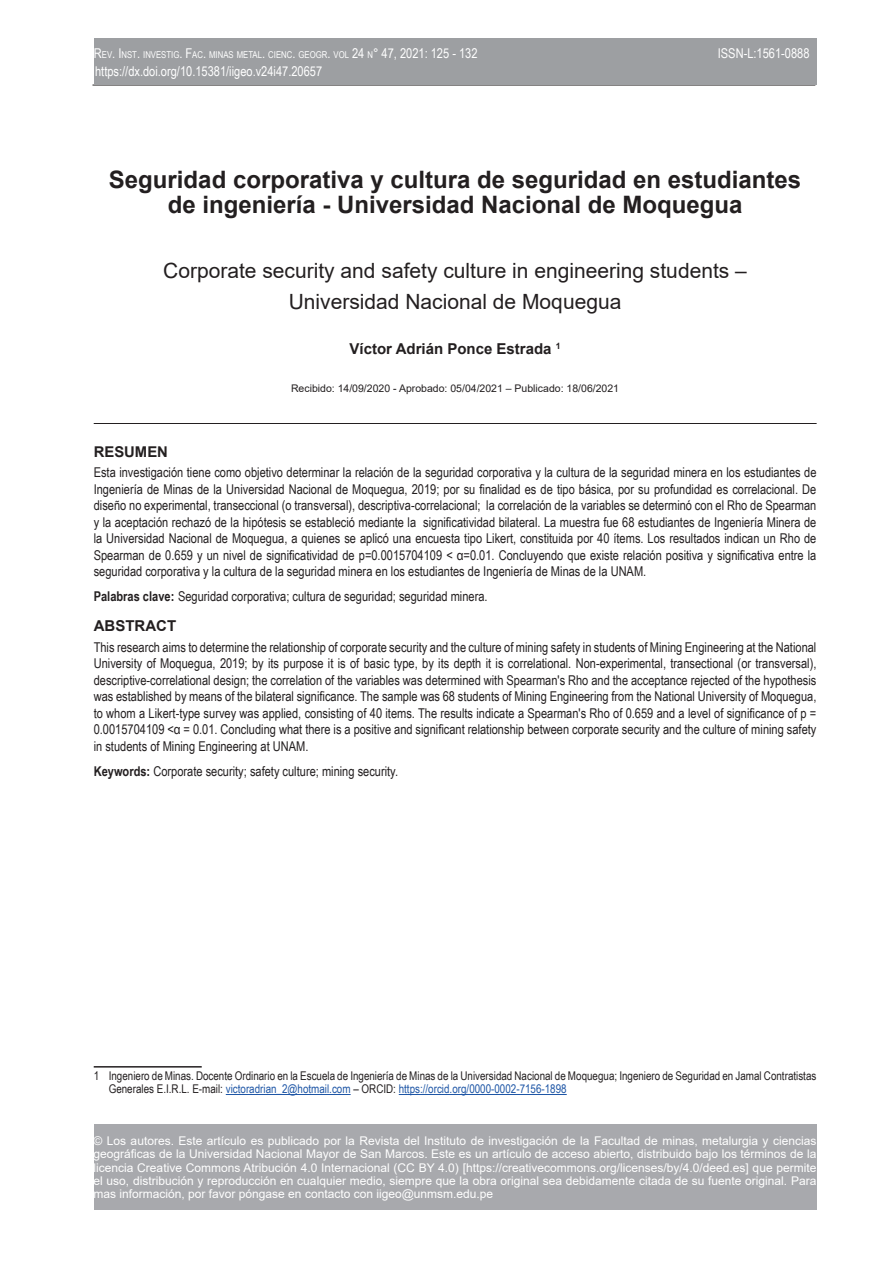
<style>
.page{position:relative;width:893px;height:1263px;background:#fff}
.page>*{position:absolute;margin:0;border:0;box-sizing:border-box;transform-origin:0 0}
.t1{font:700 24px/25.5px "Arial";color:#231f20;text-align:center}
.t2{font:21px/31px "Arial";color:#231f20;text-align:center}
.t3{font:700 15px "Arial";color:#231f20}
.t4{font:700 14.85px "Arial";color:#231f20}
.t5{font:13.5px/16.5px "Arial Narrow";color:#231f20;text-align:justify}
.t6{font:13.5px "Arial Narrow";color:#fff}
.t7{font:13.5px "Arial Narrow";color:#fff}
.t8{font:12px/13.2px "Arial";color:#fff;text-align:justify}
.t9{font:12px/13.2px "Arial Narrow";color:#231f20}
.t10{font:10.5px "Arial";color:#231f20}
.t11{font:9.45px "Arial Narrow";color:#fff}
.s1{font-size:13.5px}
.s2{font-weight:700}
.s3{color:#1e56a6}
</style>
<div class="page">
<div style="left:94px;top:1125px;width:722px;height:85px;background:#a8a9ad"></div>
<hr style="left:92px;top:85px;width:723px;height:1px;background:#231f20">
<div style="left:94px;top:38px;width:723px;height:47px;background:#9d9fa2"></div>
<hr style="left:94px;top:423px;width:723px;height:1px;background:#231f20">
<hr style="left:94px;top:1066px;width:108px;height:1px;background:#231f20">
<hr style="left:226px;top:1094px;width:125px;height:1px;background:#1e56a6">
<hr style="left:399px;top:1094px;width:168px;height:1px;background:#1e56a6">
<p class="t11" style="left:94px;top:48px;width:385px"><span class="s1">R</span>EV<span class="s1">. I</span>NST<span class="s1">.</span> INVESTIG<span class="s1">. F</span>AC<span class="s1">.</span> MINAS METAL<span class="s1">.</span> CIENC<span class="s1">.</span> GEOGR<span class="s1">.</span> VOL <span class="s1">24</span> N<span class="s1">° 47, 2021: 125 - 132</span></p>
<p class="t7" style="left:718px;top:44px;width:93px">ISSN-L:1561-0888</p>
<p class="t6" style="left:95px;top:61px;width:229px">https://dx.doi.org/10.15381/iigeo.v24i47.20657</p>
<h1 class="t1" style="left:109px;top:167px;width:694px">Seguridad corporativa y cultura de seguridad en estudiantes de ingeniería - Universidad Nacional de Moquegua</h1>
<h2 class="t2" style="left:163px;top:255px;width:585px">Corporate security and safety culture in engineering students –<br>Universidad Nacional de Moquegua</h2>
<p class="t3" style="left:350px;top:338px;width:213px">Víctor Adrián Ponce Estrada <sup>1</sup></p>
<p class="t10" style="left:291px;top:381px;width:330px">Recibido: 14/09/2020 - Aprobado: 05/04/2021 – Publicado: 18/06/2021</p>
<p class="t4" style="left:94px;top:441px;width:76px">RESUMEN</p>
<p class="t5" style="left:94px;top:464px;width:724px">Esta investigación tiene como objetivo determinar la relación de la seguridad corporativa y la cultura de la seguridad minera en los estudiantes de Ingeniería de Minas de la Universidad Nacional de Moquegua, 2019; por su finalidad es de tipo básica, por su profundidad es correlacional. De diseño no experimental, transeccional (o transversal), descriptiva-correlacional; la correlación de la variables se determinó con el Rho de Spearman y la aceptación rechazó de la hipótesis se estableció mediante la significatividad bilateral. La muestra fue 68 estudiantes de Ingeniería Minera de la Universidad Nacional de Moquegua, a quienes se aplicó una encuesta tipo Likert, constituida por 40 ítems. Los resultados indican un Rho de Spearman de 0.659 y un nivel de significatividad de p=0.0015704109 &lt; α=0.01. Concluyendo que existe relación positiva y significativa entre la seguridad corporativa y la cultura de la seguridad minera en los estudiantes de Ingeniería de Minas de la UNAM.</p>
<p class="t5" style="left:94px;top:588px;width:395px"><span class="s2">Palabras clave:</span> Seguridad corporativa; cultura de seguridad; seguridad minera.</p>
<p class="t3" style="left:94px;top:615px;width:84px">ABSTRACT</p>
<p class="t5" style="left:94px;top:638px;width:724px">This research aims to determine the relationship of corporate security and the culture of mining safety in students of Mining Engineering at the National University of Moquegua, 2019; by its purpose it is of basic type, by its depth it is correlational. Non-experimental, transectional (or transversal), descriptive-correlational design; the correlation of the variables was determined with Spearman's Rho and the acceptance rejected of the hypothesis was established by means of the bilateral significance. The sample was 68 students of Mining Engineering from the National University of Moquegua, to whom a Likert-type survey was applied, consisting of 40 items. The results indicate a Spearman's Rho of 0.659 and a level of significance of p = 0.0015704109 &lt;α = 0.01. Concluding what there is a positive and significant relationship between corporate security and the culture of mining safety in students of Mining Engineering at UNAM.</p>
<p class="t5" style="left:94px;top:762px;width:306px"><span class="s2">Keywords:</span> Corporate security; safety culture; mining security.</p>
<p class="t9" style="left:109px;top:1069px;width:709px;text-indent:-15px">1 Ingeniero de Minas. Docente Ordinario en la Escuela de Ingeniería de Minas de la Universidad Nacional de Moquegua; Ingeniero de Seguridad en Jamal Contratistas<br>Generales E.I.R.L. E-mail: <span class="s3">victoradrian_2@hotmail.com</span> – ORCID: <span class="s3">https://orcid.org/0000-0002-7156-1898</span></p>
<p class="t8" style="left:94px;top:1134px;width:724px">© Los autores. Este artículo es publicado por la Revista del Instituto de investigación de la Facultad de minas, metalurgia y ciencias geográficas de la Universidad Nacional Mayor de San Marcos. Este es un artículo de acceso abierto, distribuido bajo los términos de la licencia Creative Commons Atribución 4.0 Internacional (CC BY 4.0) [https://creativecommons.org/licenses/by/4.0/deed.es] que permite el uso, distribución y reproducción en cualquier medio, siempre que la obra original sea debidamente citada de su fuente original. Para mas información, por favor póngase en contacto con iigeo@unmsm.edu.pe</p>
</div>
